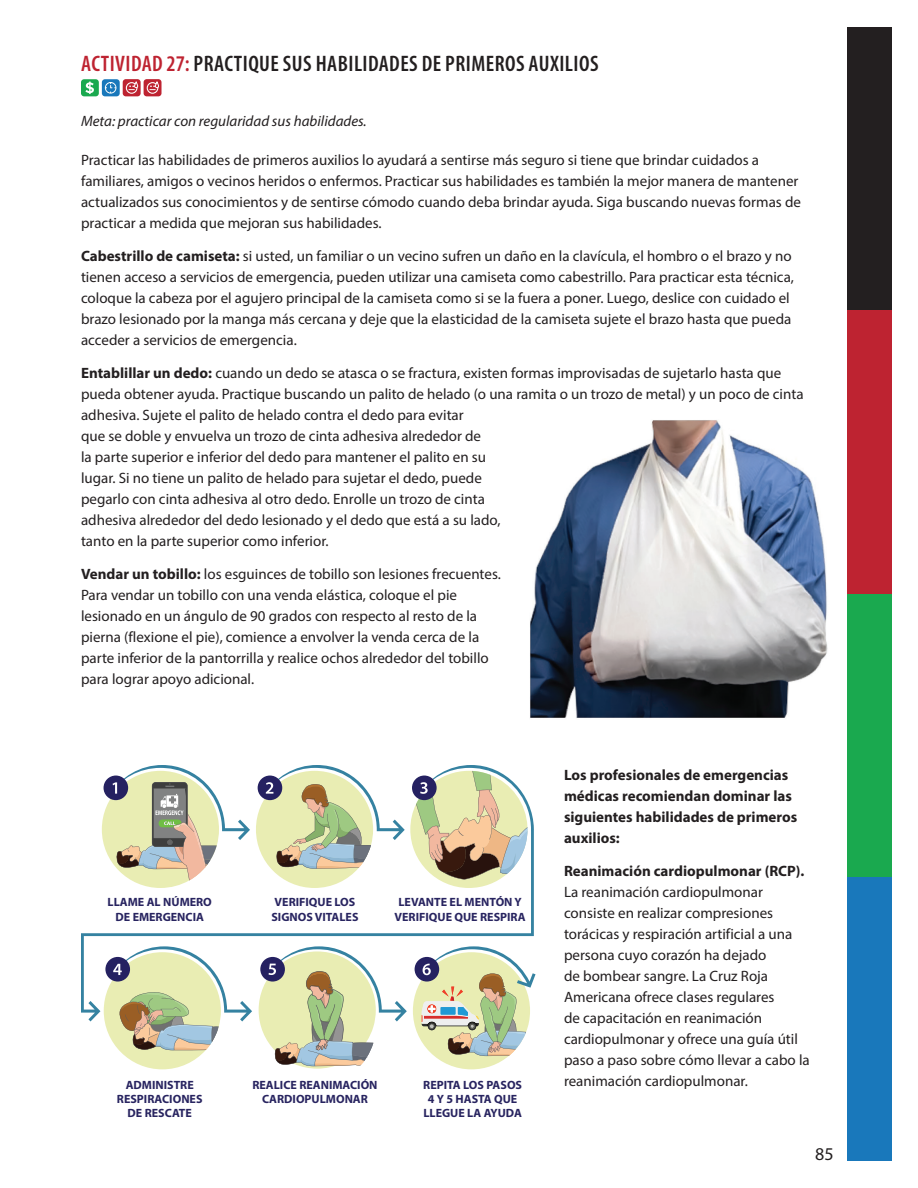
<style>
.page{position:relative;width:918px;height:1188px;background:#fff}
.page>*{position:absolute;margin:0;border:0;box-sizing:border-box;transform-origin:0 0}
.Body_12_A_0_8{font:600 condensed 22.5px "Myriad Pro";letter-spacing:.02em;color:#231f20}
.t1{font:18px "Myriad Pro";color:#231f20}
.Body_12_A_0_8-2{font:15px/21px "Myriad Pro";color:#231f20}
.Body_12_A_0_8-3{font:700 15px/21px "Myriad Pro";color:#231f20}
.Body_12_A_0_8-4{font:italic 15px "Myriad Pro";color:#231f20}
.Body_12_A_0_8-5{font:700 12px/14.4px "Myriad Pro";color:#282460;text-align:center}
.s1{color:#be2331}
.s2{font-weight:700}
</style>
<div class="page">
<div style="left:848px;top:27px;width:44px;height:283px;background:#231f20"></div>
<div style="left:848px;top:310px;width:44px;height:284px;background:#be2331"></div>
<div style="left:848px;top:594px;width:44px;height:284px;background:#1aa94f"></div>
<div style="left:848px;top:878px;width:44px;height:283px;background:#1978bb"></div>
<svg style="left:102px;top:765px;width:147px;height:64px"></svg>
<svg style="left:104px;top:1021px;width:139px;height:48px"></svg>
<svg style="left:259px;top:1021px;width:139px;height:48px"></svg>
<svg style="left:256px;top:765px;width:278px;height:64px"></svg>
<svg style="left:414px;top:973px;width:122px;height:96px"></svg>
<svg style="left:81px;top:829px;width:453px;height:192px"></svg>
<img style="left:530px;top:420px;width:298px;height:298px">
<div style="left:81px;top:79px;width:18px;height:17px;background:#1aa94f;border-radius:3px"></div>
<svg style="left:85px;top:82px;width:9px;height:12px"></svg>
<div style="left:102px;top:79px;width:18px;height:17px;background:#1978bb;border-radius:3px"></div>
<svg style="left:105px;top:82px;width:11px;height:12px"></svg>
<div style="left:123px;top:79px;width:18px;height:17px;background:#be2331;border-radius:3px"></div>
<svg style="left:126px;top:81px;width:12px;height:13px"></svg>
<div style="left:144px;top:79px;width:18px;height:17px;background:#be2331;border-radius:3px"></div>
<svg style="left:147px;top:81px;width:12px;height:13px"></svg>
<p class="Body_12_A_0_8" style="left:81px;top:51px;width:519px"><span class="s1">ACTIVIDAD 27:</span> PRACTIQUE SUS HABILIDADES DE PRIMEROS AUXILIOS</p>
<p class="Body_12_A_0_8-4" style="left:81px;top:112px;width:287px">Meta: practicar con regularidad sus habilidades.</p>
<p class="Body_12_A_0_8-2" style="left:81px;top:150px;width:722px">Practicar las habilidades de primeros auxilios lo ayudará a sentirse más seguro si tiene que brindar cuidados a familiares, amigos o vecinos heridos o enfermos. Practicar sus habilidades es también la mejor manera de mantener actualizados sus conocimientos y de sentirse cómodo cuando deba brindar ayuda. Siga buscando nuevas formas de practicar a medida que mejoran sus habilidades.</p>
<p class="Body_12_A_0_8-2" style="left:81px;top:246px;width:715px"><span class="s2">Cabestrillo de camiseta:</span> si usted, un familiar o un vecino sufren un daño en la clavícula, el hombro o el brazo y no tienen acceso a servicios de emergencia, pueden utilizar una camiseta como cabestrillo. Para practicar esta técnica, coloque la cabeza por el agujero principal de la camiseta como si se la fuera a poner. Luego, deslice con cuidado el brazo lesionado por la manga más cercana y deje que la elasticidad de la camiseta sujete el brazo hasta que pueda acceder a servicios de emergencia.</p>
<p class="Body_12_A_0_8-2" style="left:81px;top:363px;width:724px"><span class="s2">Entablillar un dedo:</span> cuando un dedo se atasca o se fractura, existen formas improvisadas de sujetarlo hasta que pueda obtener ayuda. Practique buscando un palito de helado (o una ramita o un trozo de metal) y un poco de cinta adhesiva. Sujete el palito de helado contra el dedo para evitar<br>que se doble y envuelva un trozo de cinta adhesiva alrededor de<br>la parte superior e inferior del dedo para mantener el palito en su<br>lugar. Si no tiene un palito de helado para sujetar el dedo, puede<br>pegarlo con cinta adhesiva al otro dedo. Enrolle un trozo de cinta<br>adhesiva alrededor del dedo lesionado y el dedo que está a su lado,<br>tanto en la parte superior como inferior.</p>
<p class="Body_12_A_0_8-2" style="left:81px;top:564px;width:421px"><span class="s2">Vendar un tobillo:</span> los esguinces de tobillo son lesiones frecuentes.<br>Para vendar un tobillo con una venda elástica, coloque el pie lesionado en un ángulo de 90 grados con respecto al resto de la pierna (flexione el pie), comience a envolver la venda cerca de la parte inferior de la pantorrilla y realice ochos alrededor del tobillo para lograr apoyo adicional.</p>
<p class="Body_12_A_0_8-5" style="left:108px;top:895px;width:106px">LLAME AL NÚMERO<br>DE EMERGENCIA</p>
<p class="Body_12_A_0_8-5" style="left:271px;top:895px;width:89px;text-align:left">VERIFIQUE LOS<br>SIGNOS VITALES</p>
<p class="Body_12_A_0_8-5" style="left:395px;top:895px;width:133px">LEVANTE EL MENTÓN Y<br>VERIFIQUE QUE RESPIRA</p>
<p class="Body_12_A_0_8-5" style="left:117px;top:1077px;width:87px">ADMINISTRE<br>RESPIRACIONES<br>DE RESCATE</p>
<p class="Body_12_A_0_8-5" style="left:252px;top:1077px;width:127px">REALICE REANIMACIÓN<br>CARDIOPULMONAR</p>
<p class="Body_12_A_0_8-5" style="left:423px;top:1077px;width:100px">REPITA LOS PASOS<br>4 Y 5 HASTA QUE<br>LLEGUE LA AYUDA</p>
<p class="Body_12_A_0_8-3" style="left:564px;top:764px;width:235px">Los profesionales de emergencias médicas recomiendan dominar las siguientes habilidades de primeros auxilios:</p>
<p class="Body_12_A_0_8-2" style="left:564px;top:861px;width:247px"><span class="s2">Reanimación cardiopulmonar (RCP).<br></span>La reanimación cardiopulmonar consiste en realizar compresiones torácicas y respiración artificial a una persona cuyo corazón ha dejado<br>de bombear sangre. La Cruz Roja Americana ofrece clases regulares<br>de capacitación en reanimación cardiopulmonar y ofrece una guía útil paso a paso sobre cómo llevar a cabo la reanimación cardiopulmonar.</p>
<p class="t1" style="left:815px;top:1143px;width:20px">85</p>
</div>
